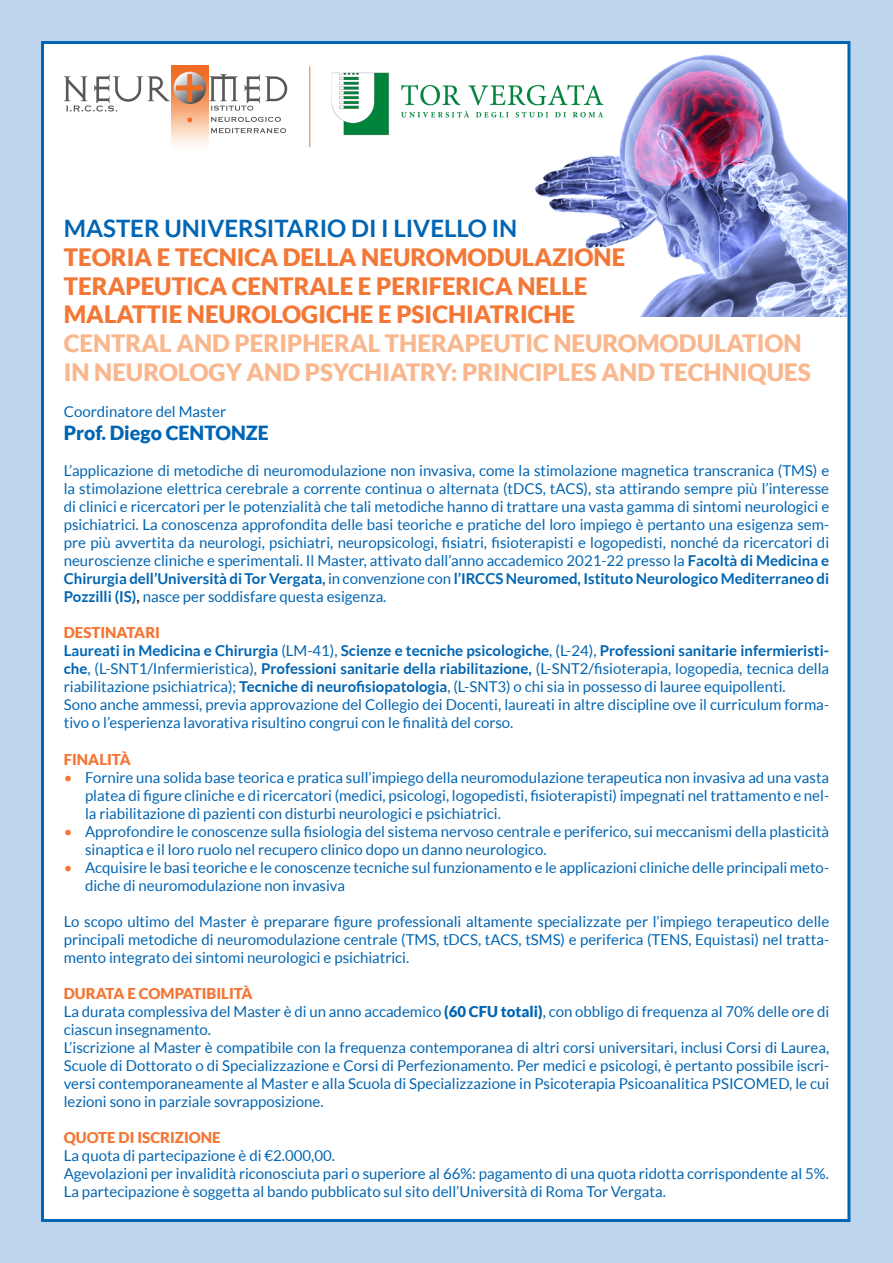
<style>
.page{position:relative;width:893px;height:1263px;background:#bdd6ee}
.page>*{position:absolute;margin:0;border:0;box-sizing:border-box;transform-origin:0 0}
.t1{font:900 24px "Lato";color:#f37736}
.t2{font:900 24px/28.8px "Lato";color:#fab78d}
.t3{font:700 24px "Lato";color:#0065b3}
.t4{font:900 19.5px "Lato";color:#0065b3}
.t5{font:15px/18px "Lato";color:#0065b3;text-align:justify}
.t6{font:700 15px/18px "Lato";color:#0065b3;text-align:justify}
.t7{font:900 15px "Lato";color:#f37736}
.s1{font-weight:700}
.s2{font-weight:700;color:#231f20}
.s3{font-weight:400}
.s4{color:#f37736}
.s5{font-weight:900}
</style>
<div class="page">
<div style="left:41px;top:41px;width:809px;height:1181px;background:#fff;border:3px solid #0065b3"></div>
<svg style="left:211px;top:117px;width:70px;height:5px"></svg>
<svg style="left:211px;top:128px;width:75px;height:5px"></svg>
<img style="left:172px;top:65px;width:36px;height:80px">
<svg style="left:187px;top:117px;width:5px;height:5px"></svg>
<svg style="left:64px;top:72px;width:223px;height:39px"></svg>
<img style="left:331px;top:72px;width:187px;height:64px">
<hr style="left:309px;top:66px;width:1px;height:81px;background:#f37736">
<img style="left:518px;top:55px;width:328px;height:262px">
<p class="t3" style="left:64px;top:214px;width:455px">MASTER UNIVERSITARIO DI I LIVELLO IN</p>
<p class="t1" style="left:64px;top:243px;width:563px">TEORIA E TECNICA DELLA NEUROMODULAZIONE</p>
<p class="t1" style="left:64px;top:272px;width:525px">TERAPEUTICA CENTRALE E PERIFERICA NELLE</p>
<p class="t1" style="left:64px;top:300px;width:513px">MALATTIE NEUROLOGICHE E PSICHIATRICHE</p>
<p class="t2" style="left:64px;top:328px;width:748px">CENTRAL AND PERIPHERAL THERAPEUTIC NEUROMODULATION<br>IN NEUROLOGY AND PSYCHIATRY: PRINCIPLES AND TECHNIQUES</p>
<p class="t5" style="left:64px;top:402px;width:164px">Coordinatore del Master</p>
<p class="t4" style="left:64px;top:422px;width:206px">Prof. Diego CENTONZE</p>
<p class="t5" style="left:64px;top:462px;width:767px">L’applicazione di metodiche di neuromodulazione non invasiva, come la stimolazione magnetica transcranica (TMS) e la stimolazione elettrica cerebrale a corrente continua o alternata (tDCS, tACS), sta attirando sempre più l’interesse di clinici e ricercatori per le potenzialità che tali metodiche hanno di trattare una vasta gamma di sintomi neurologici e psichiatrici. La conoscenza approfondita delle basi teoriche e pratiche del loro impiego è pertanto una esigenza sem&shy;pre più avvertita da neurologi, psichiatri, neuropsicologi, fisiatri, fisioterapisti e logopedisti, nonché da ricercatori di neuroscienze cliniche e sperimentali. Il Master, attivato dall’anno accademico 2021-22 presso la <span class="s1">Facoltà di Medicina e Chirurgia dell’Università di Tor Vergata,</span> in convenzione con <span class="s1">l’IRCCS Neuromed, Istituto Neurologico Mediterraneo di Pozzilli (IS)</span><span class="s2">,</span> nasce per soddisfare questa esigenza.</p>
<p class="t7" style="left:64px;top:624px;width:98px">DESTINATARI</p>
<p class="t6" style="left:64px;top:642px;width:767px">Laureati in Medicina e Chirurgia <span class="s3">(LM-41),</span> Scienze e tecniche psicologiche<span class="s3">, (L-24),</span> Professioni sanitarie infermieristi&shy;che<span class="s3">, (L-SNT1/Infermieristica),</span> Professioni sanitarie della riabilitazione, <span class="s3">(L-SNT2/fisioterapia, logopedia, tecnica della riabilitazione psichiatrica);</span> Tecniche di neurofisiopatologia<span class="s3">, (L-SNT3) o chi sia in possesso di lauree equipollenti.</span></p>
<p class="t5" style="left:64px;top:696px;width:767px">Sono anche ammessi, previa approvazione del Collegio dei Docenti, laureati in altre discipline ove il curriculum forma&shy;tivo o l’esperienza lavorativa risultino congrui con le finalità del corso.</p>
<p class="t7" style="left:64px;top:750px;width:68px">FINALITÀ</p>
<p class="t5" style="left:85px;top:768px;width:746px;text-indent:-21px"><span class="s4">•</span> Fornire una solida base teorica e pratica sull’impiego della neuromodulazione terapeutica non invasiva ad una vasta platea di figure cliniche e di ricercatori (medici, psicologi, logopedisti, fisioterapisti) impegnati nel trattamento e nel&shy;la riabilitazione di pazienti con disturbi neurologici e psichiatrici.</p>
<p class="t5" style="left:85px;top:822px;width:746px;text-indent:-21px"><span class="s4">•</span> Approfondire le conoscenze sulla fisiologia del sistema nervoso centrale e periferico, sui meccanismi della plasticità sinaptica e il loro ruolo nel recupero clinico dopo un danno neurologico.</p>
<p class="t5" style="left:85px;top:858px;width:746px;text-indent:-21px"><span class="s4">•</span> Acquisire le basi teoriche e le conoscenze tecniche sul funzionamento e le applicazioni cliniche delle principali meto&shy;diche di neuromodulazione non invasiva</p>
<p class="t5" style="left:64px;top:912px;width:767px">Lo scopo ultimo del Master è preparare figure professionali altamente specializzate per l’impiego terapeutico delle principali metodiche di neuromodulazione centrale (TMS, tDCS, tACS, tSMS) e periferica (TENS, Equistasi) nel tratta&shy;mento integrato dei sintomi neurologici e psichiatrici.</p>
<p class="t7" style="left:64px;top:985px;width:190px">DURATA E COMPATIBILITÀ</p>
<p class="t5" style="left:64px;top:1002px;width:767px">La durata complessiva del Master è di un anno accademico <span class="s5">(60 CFU totali)</span>, con obbligo di frequenza al 70% delle ore di ciascun insegnamento.</p>
<p class="t5" style="left:64px;top:1039px;width:767px">L’iscrizione al Master è compatibile con la frequenza contemporanea di altri corsi universitari, inclusi Corsi di Laurea, Scuole di Dottorato o di Specializzazione e Corsi di Perfezionamento. Per medici e psicologi, è pertanto possibile iscri&shy;versi contemporaneamente al Master e alla Scuola di Specializzazione in Psicoterapia Psicoanalitica PSICOMED, le cui lezioni sono in parziale sovrapposizione.</p>
<p class="t7" style="left:64px;top:1129px;width:158px">QUOTE DI ISCRIZIONE</p>
<p class="t5" style="left:64px;top:1147px;width:273px">La quota di partecipazione è di €2.000,00.</p>
<p class="t5" style="left:64px;top:1165px;width:767px">Agevolazioni per invalidità riconosciuta pari o superiore al 66%: pagamento di una quota ridotta corrispondente al 5%.</p>
<p class="t5" style="left:64px;top:1183px;width:604px">La partecipazione è soggetta al bando pubblicato sul sito dell’Università di Roma Tor Vergata.</p>
</div>
